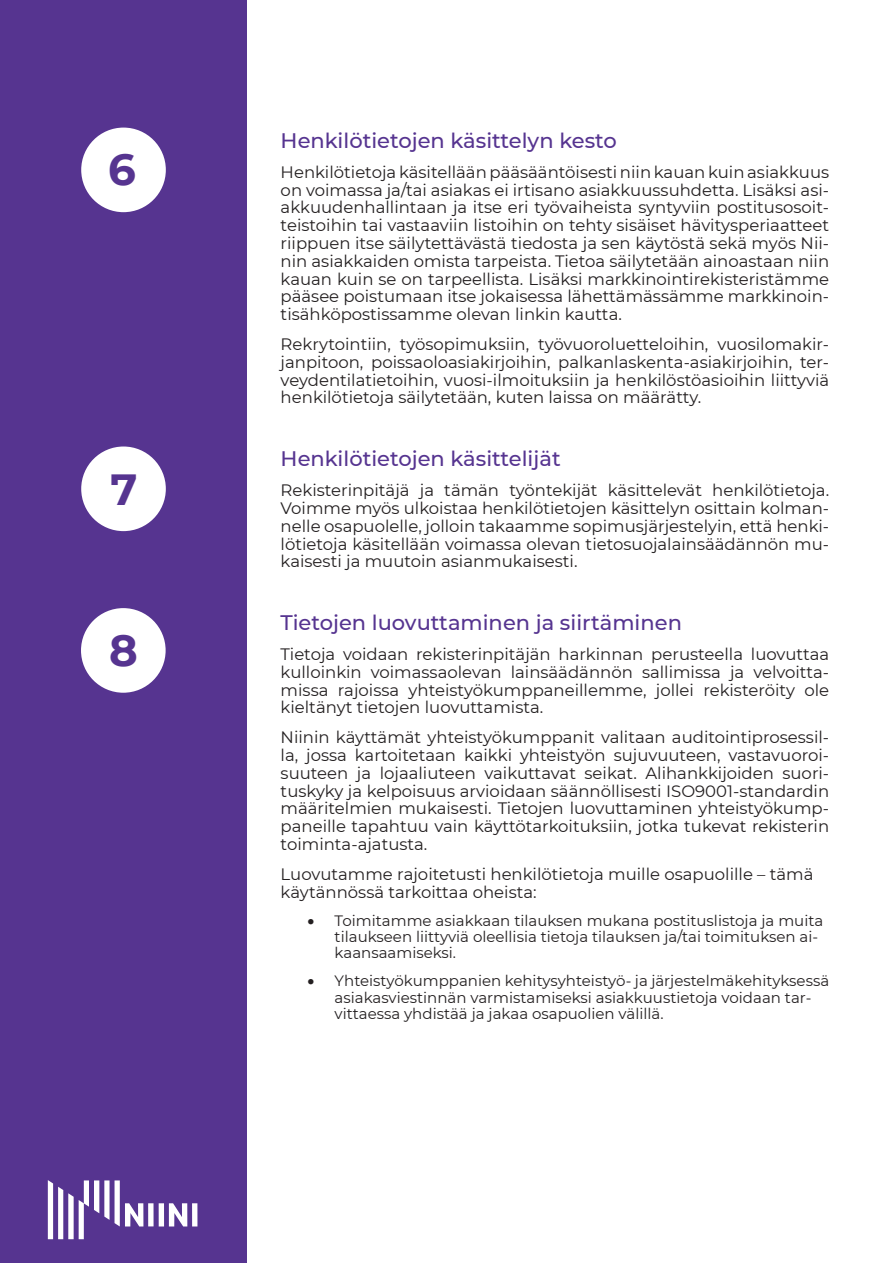
<style>
.page{position:relative;width:893px;height:1263px;background:#fff}
.page>*{position:absolute;margin:0;border:0;box-sizing:border-box;transform-origin:0 0}
.t1{font:700 43.5px "Montserrat";color:#563490}
.t2{font:500 21px "Montserrat";color:#563490}
.t3{font:16.5px/17.9px "Montserrat";color:#231f20;text-align:justify}
.t4{font:15px/16.2px "Montserrat";color:#231f20}
</style>
<div class="page">
<div style="left:0;top:0;width:247px;height:1263px;background:#563490"></div>
<svg style="left:48px;top:1180px;width:149px;height:59px"></svg>
<div style="left:81px;top:128px;width:85px;height:84px;background:#fff;border-radius:50%"></div>
<div style="left:81px;top:446px;width:85px;height:85px;background:#fff;border-radius:50%"></div>
<div style="left:81px;top:608px;width:85px;height:85px;background:#fff;border-radius:50%"></div>
<h1 class="t1" style="left:108px;top:138px;width:29px">6</h1>
<h1 class="t1" style="left:110px;top:458px;width:28px">7</h1>
<h1 class="t1" style="left:109px;top:619px;width:30px">8</h1>
<p class="t2" style="left:281px;top:126px;width:338px">Henkilötietojen käsittelyn kesto</p>
<p class="t3" style="left:281px;top:162px;width:550px">Henkilötietoja käsitellään pääsääntöisesti niin kauan kuin asiakkuus on voimassa ja/tai asiakas ei irtisano asiakkuussuhdetta. Lisäksi asi&shy;akkuudenhallintaan ja itse eri työvaiheista syntyviin postitusosoit&shy;teistoihin tai vastaaviin listoihin on tehty sisäiset hävitysperiaatteet riippuen itse säilytettävästä tiedosta ja sen käytöstä sekä myös Nii&shy;nin asiakkaiden omista tarpeista. Tietoa säilytetään ainoastaan niin kauan kuin se on tarpeellista. Lisäksi markkinointirekisteristämme pääsee poistumaan itse jokaisessa lähettämässämme markkinoin&shy;tisähköpostissamme olevan linkin kautta.</p>
<p class="t3" style="left:281px;top:335px;width:550px">Rekrytointiin, työsopimuksiin, työvuoroluetteloihin, vuosilomakir&shy;janpitoon, poissaoloasiakirjoihin, palkanlaskenta-asiakirjoihin, ter&shy;veydentilatietoihin, vuosi-ilmoituksiin ja henkilöstöasioihin liittyviä henkilötietoja säilytetään, kuten laissa on määrätty.</p>
<p class="t2" style="left:281px;top:444px;width:282px">Henkilötietojen käsittelijät</p>
<p class="t3" style="left:281px;top:481px;width:550px">Rekisterinpitäjä ja tämän työntekijät käsittelevät henkilötietoja.<br>Voimme myös ulkoistaa henkilötietojen käsittelyn osittain kolman&shy;nelle osapuolelle, jolloin takaamme sopimusjärjestelyin, että henki&shy;lötietoja käsitellään voimassa olevan tietosuojalainsäädännön mu&shy;kaisesti ja muutoin asianmukaisesti.</p>
<p class="t2" style="left:281px;top:608px;width:403px">Tietojen luovuttaminen ja siirtäminen</p>
<p class="t3" style="left:281px;top:645px;width:550px">Tietoja voidaan rekisterinpitäjän harkinnan perusteella luovuttaa kulloinkin voimassaolevan lainsäädännön sallimissa ja velvoitta&shy;missa rajoissa yhteistyökumppaneillemme, jollei rekisteröity ole kieltänyt tietojen luovuttamista.</p>
<p class="t3" style="left:281px;top:728px;width:550px">Niinin käyttämät yhteistyökumppanit valitaan auditointiprosessil&shy;la, jossa kartoitetaan kaikki yhteistyön sujuvuuteen, vastavuoroi&shy;suuteen ja lojaaliuteen vaikuttavat seikat. Alihankkijoiden suori&shy;tuskyky ja kelpoisuus arvioidaan säännöllisesti ISO9001-standardin määritelmien mukaisesti. Tietojen luovuttaminen yhteistyökump&shy;paneille tapahtuu vain käyttötarkoituksiin, jotka tukevat rekisterin toiminta-ajatusta.</p>
<p class="t3" style="left:281px;top:864px;width:534px">Luovutamme rajoitetusti henkilötietoja muille osapuolille – tämä käytännössä tarkoittaa oheista:</p>
<p class="t4" style="left:335px;top:912px;width:490px;text-indent:-27px">• Toimitamme asiakkaan tilauksen mukana postituslistoja ja muita tilaukseen liittyviä oleellisia tietoja tilauksen ja/tai toimituksen ai&shy;kaansaamiseksi.</p>
<p class="t4" style="left:335px;top:972px;width:496px;text-indent:-27px">• Yhteistyökumppanien kehitysyhteistyö- ja järjestelmäkehityksessä asiakasviestinnän varmistamiseksi asiakkuustietoja voidaan tar&shy;vittaessa yhdistää ja jakaa osapuolien välillä.</p>
</div>
